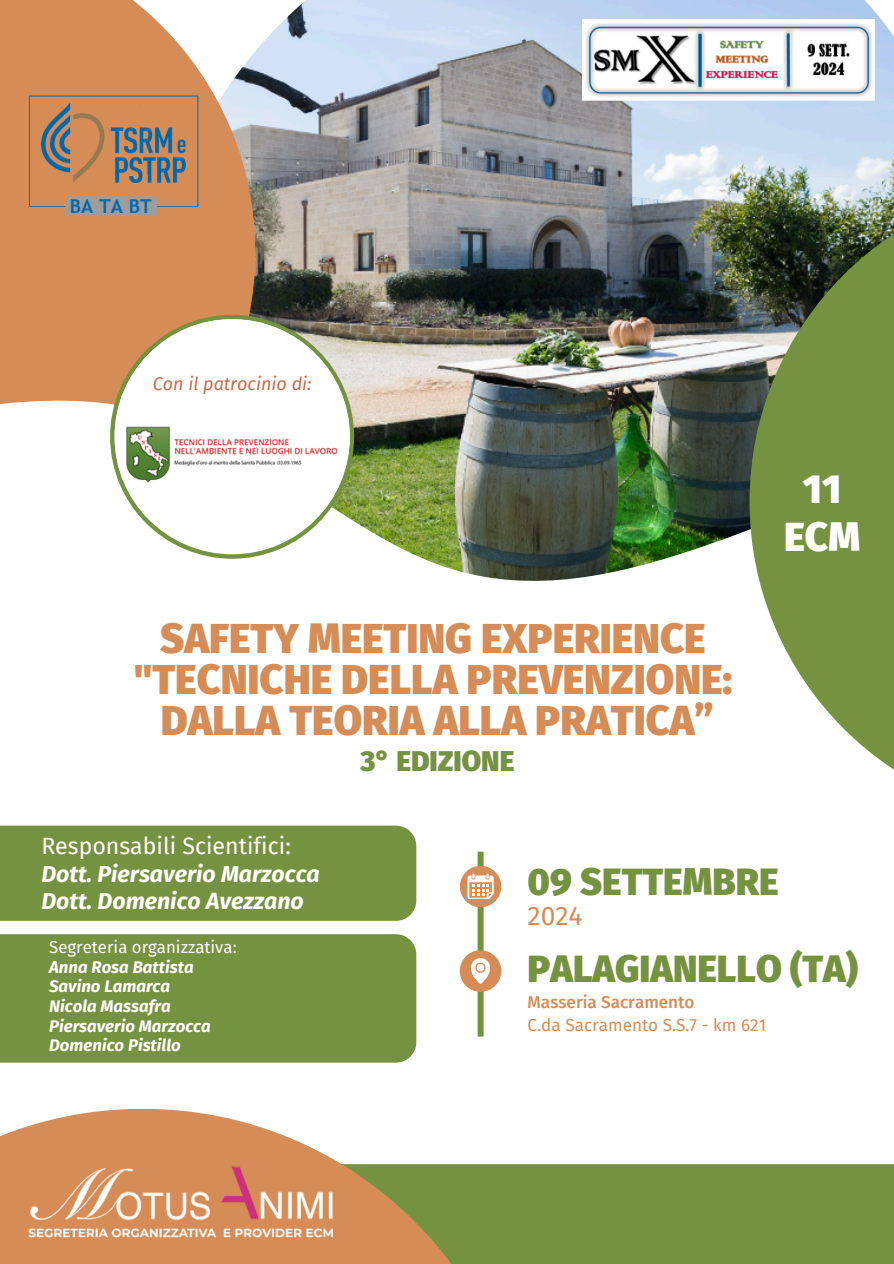
<style>
.page{position:relative;width:894px;height:1264px;background:#fff}
.page>*{position:absolute;margin:0;border:0;box-sizing:border-box;transform-origin:0 0}
.t1{font:900 41.1px/41px "Fira Sans";color:#d58c56;text-align:center}
.t2{font:900 39.9px/47.2px "Fira Sans";color:#fff;text-align:center}
.t3{font:900 37.5px "Fira Sans";color:#759240}
.t4{font:900 28.2px "Fira Sans";color:#759240}
.t5{font:26.4px "Fira Sans";color:#d58c56}
.t6{font:italic 700 23.1px/27.6px "Fira Sans";color:#fff}
.t7{font:700 19.2px "Trebuchet MS";color:#006aac}
.t8{font:italic 18px "Fira Sans";color:#c7694c}
.t9{font:17.1px "Fira Sans";color:#d58c56}
.t10{font:500 17.1px "Fira Sans";color:#d58c56}
.t11{font:italic 700 16.8px "Fira Sans";color:#fff}
.t12{font:16.8px "Fira Sans";color:#fff}
.s1{font-weight:400;font-style:normal}
</style>
<div class="page">
<img style="left:255px;top:0;width:638px;height:391px">
<div style="left:0;top:0;width:255px;height:573px;background:#d58c56"></div>
<img style="left:0;top:391px;width:749px;height:190px">
<div style="left:0;top:825px;width:416px;height:95px;background:#759240"></div>
<div style="left:0;top:1164px;width:893px;height:99px;background:#759240"></div>
<svg style="left:0;top:1109px;width:527px;height:154px;fill:#d58c56"></svg>
<svg style="left:749px;top:181px;width:144px;height:588px;background:#81965e"></svg>
<div style="left:0;top:934px;width:416px;height:128px;background:#759240"></div>
<svg style="left:110px;top:315px;width:244px;height:243px"></svg>
<div style="left:114px;top:319px;width:236px;height:235px;background:#fff;border-radius:50%"></div>
<div style="left:29px;top:96px;width:169px;height:111px;border:1px solid #006aac"></div>
<div style="left:66px;top:195px;width:91px;height:21px;background:#9d9c9e"></div>
<img style="left:41px;top:102px;width:144px;height:80px">
<div style="left:111px;top:105px;width:64px;height:20px;background:#d58c56"></div>
<img style="left:126px;top:426px;width:216px;height:57px">
<img style="left:582px;top:19px;width:292px;height:81px">
<img style="left:28px;top:1164px;width:309px;height:77px">
<div style="left:477px;top:851px;width:6px;height:185px;background:#759240"></div>
<div style="left:459px;top:865px;width:42px;height:42px;background:#d58c56;border-radius:50%"></div>
<svg style="left:467px;top:873px;width:26px;height:26px"></svg>
<svg style="left:459px;top:950px;width:42px;height:41px"></svg>
<p class="t7" style="left:70px;top:195px;width:84px">BA TA BT</p>
<h1 class="t8" style="left:153px;top:373px;width:160px">Con il patrocinio di:</h1>
<p class="t1" style="left:133px;top:618px;width:600px">SAFETY MEETING EXPERIENCE "TECNICHE DELLA PREVENZIONE:<br>DALLA TEORIA ALLA PRATICA”</p>
<h4 class="t4" style="left:360px;top:745px;width:155px">3° EDIZIONE</h4>
<p class="t2" style="left:784px;top:466px;width:77px">11<br>ECM</p>
<p class="t6" style="left:41px;top:832px;width:280px"><span class="s1">Responsabili Scientifici:<br></span>Dott. Piersaverio Marzocca<br>Dott. Domenico Avezzano</p>
<p class="t12" style="left:49px;top:937px;width:189px">Segreteria organizzativa:</p>
<h1 class="t11" style="left:49px;top:957px;width:146px">Anna Rosa Battista</h1>
<h1 class="t11" style="left:49px;top:976px;width:122px">Savino Lamarca</h1>
<h3 class="t11" style="left:49px;top:996px;width:123px">Nicola Massafra</h3>
<h5 class="t11" style="left:49px;top:1016px;width:163px">Piersaverio Marzocca</h5>
<p class="t11" style="left:49px;top:1035px;width:133px">Domenico Pistillo</p>
<p class="t3" style="left:527px;top:860px;width:252px">09 SETTEMBRE</p>
<p class="t5" style="left:527px;top:900px;width:57px">2024</p>
<p class="t3" style="left:527px;top:947px;width:331px">PALAGIANELLO (TA)</p>
<p class="t10" style="left:527px;top:991px;width:168px">Masseria Sacramento</p>
<p class="t9" style="left:527px;top:1015px;width:240px">C.da Sacramento S.S.7 - km 621</p>
</div>
